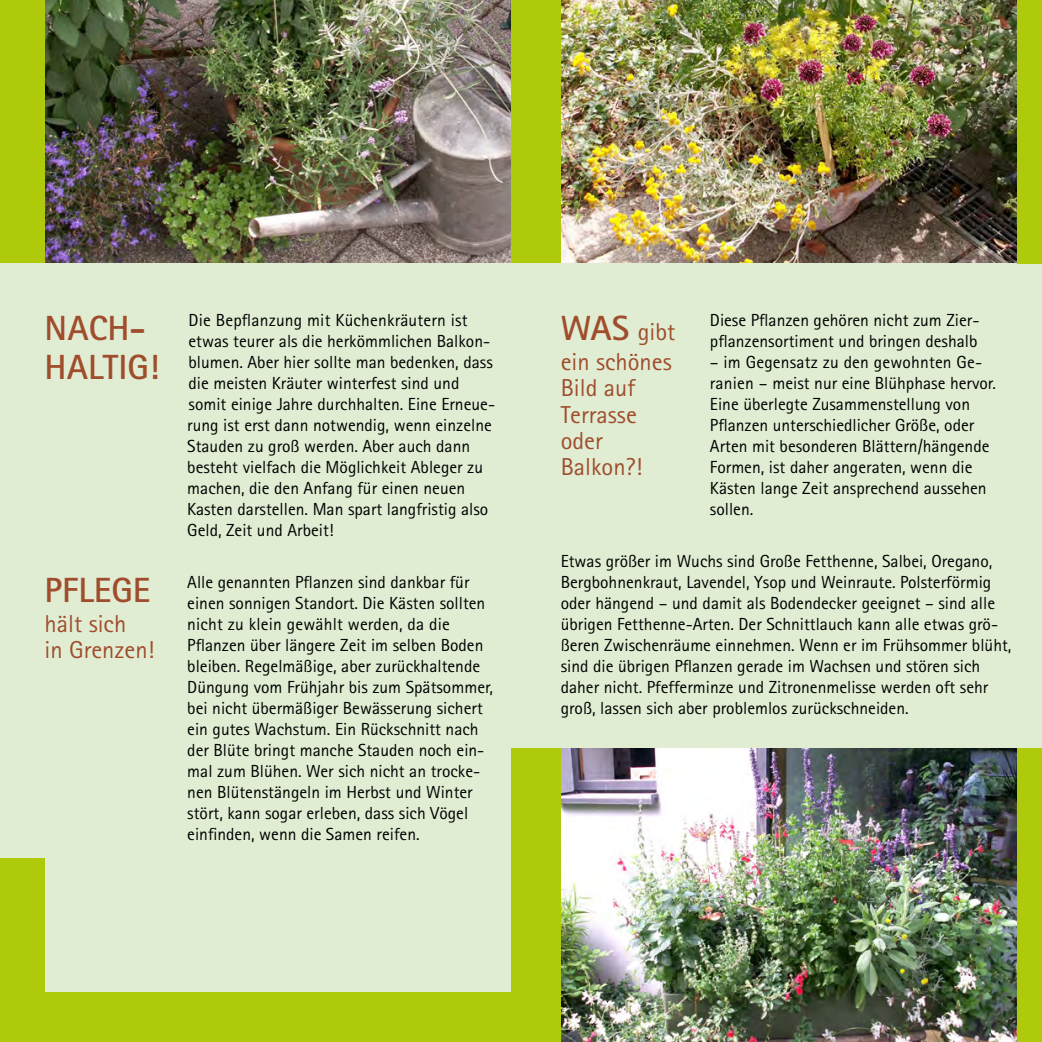
<style>
.page{position:relative;width:1042px;height:1042px;background:#e0edd3}
.page>*{position:absolute;margin:0;border:0;box-sizing:border-box;transform-origin:0 0}
.t1{font:700 35px/38.5px "Rotis Sans Serif";color:#9f4d2c}
.t2{font:24.5px/26.2px "Rotis Sans Serif";color:#9f4d2c}
.t3{font:17.5px/21px "Rotis Sans Serif";color:#000}
.s1{font-weight:700;font-size:35px}
</style>
<div class="page">
<img style="left:561px;top:0;width:456px;height:263px">
<img style="left:46px;top:0;width:465px;height:263px">
<div style="left:0;top:0;width:45px;height:263px;background:#afca0b"></div>
<div style="left:1017px;top:0;width:25px;height:264px;background:#afca0b"></div>
<div style="left:511px;top:0;width:50px;height:263px;background:#afca0b"></div>
<div style="left:0;top:992px;width:1042px;height:50px;background:#afca0b"></div>
<div style="left:0;top:858px;width:45px;height:184px;background:#afca0b"></div>
<img style="left:561px;top:748px;width:456px;height:294px">
<div style="left:1017px;top:748px;width:25px;height:294px;background:#afca0b"></div>
<div style="left:511px;top:748px;width:50px;height:294px;background:#afca0b"></div>
<h1 class="t1" style="left:45px;top:308px;width:116px">NACH-<br>HALTIG!</h1>
<h1 class="t1" style="left:45px;top:570px;width:107px">PFLEGE</h1>
<h2 class="t2" style="left:45px;top:610px;width:111px">hält sich<br>in Grenzen!</h2>
<p class="t3" style="left:187px;top:309px;width:309px">Die Bepflanzung mit Küchenkräutern ist etwas teurer als die herkömmlichen Balkon&shy;blumen. Aber hier sollte man bedenken, dass die meisten Kräuter winterfest sind und somit einige Jahre durchhalten. Eine Erneue&shy;rung ist erst dann notwendig, wenn einzelne Stauden zu groß werden. Aber auch dann besteht vielfach die Möglichkeit Ableger zu machen, die den Anfang für einen neuen Kasten darstellen. Man spart langfristig also Geld, Zeit und Arbeit!</p>
<p class="t3" style="left:710px;top:309px;width:271px">Diese Pflanzen gehören nicht zum Zier&shy;pflanzensortiment und bringen deshalb</p>
<h2 class="t2" style="left:561px;top:317px;width:116px;line-height:29.8px"><span class="s1">WAS</span> gibt ein schönes</h2>
<h2 class="t2" style="left:561px;top:375px;width:83px">Bild auf<br>Terrasse oder<br>Balkon?!</h2>
<p class="t3" style="left:710px;top:351px;width:288px">– im Gegensatz zu den gewohnten Ge&shy;ranien – meist nur eine Blühphase hervor.<br>Eine überlegte Zusammenstellung von Pflanzen unterschiedlicher Größe, oder Arten mit besonderen Blättern/hängende Formen, ist daher angeraten, wenn die Kästen lange Zeit ansprechend aussehen sollen.</p>
<p class="t3" style="left:187px;top:571px;width:307px">Alle genannten Pflanzen sind dankbar für einen sonnigen Standort. Die Kästen sollten nicht zu klein gewählt werden, da die Pflanzen über längere Zeit im selben Boden bleiben. Regelmäßige, aber zurückhaltende Düngung vom Frühjahr bis zum Spätsommer, bei nicht übermäßiger Bewässerung sichert ein gutes Wachstum. Ein Rückschnitt nach der Blüte bringt manche Stauden noch ein&shy;mal zum Blühen. Wer sich nicht an trocke&shy;nen Blütenstängeln im Herbst und Winter stört, kann sogar erleben, dass sich Vögel einfinden, wenn die Samen reifen.</p>
<p class="t3" style="left:561px;top:550px;width:452px">Etwas größer im Wuchs sind Große Fetthenne, Salbei, Oregano, Bergbohnenkraut, Lavendel, Ysop und Weinraute. Polsterförmig oder hängend – und damit als Bodendecker geeignet – sind alle übrigen Fetthenne-Arten. Der Schnittlauch kann alle etwas grö&shy;ßeren Zwischenräume einnehmen. Wenn er im Frühsommer blüht, sind die übrigen Pflanzen gerade im Wachsen und stören sich daher nicht. Pfefferminze und Zitronenmelisse werden oft sehr groß, lassen sich aber problemlos zurückschneiden.</p>
</div>
